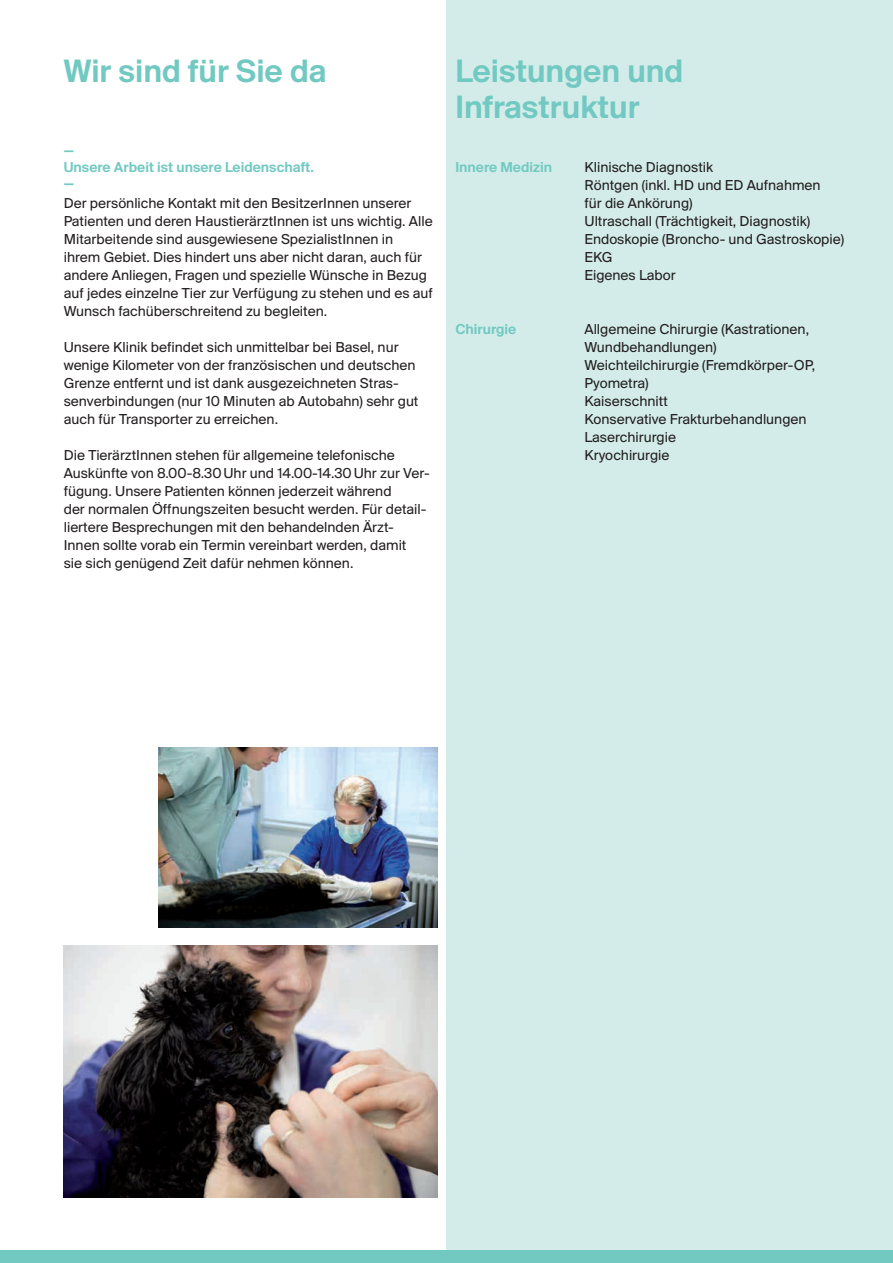
<style>
.page{position:relative;width:893px;height:1263px;background:#fff}
.page>*{position:absolute;margin:0;border:0;box-sizing:border-box;transform-origin:0 0}
.t1{font:33.75px/36px "Suisse BP Intl Antique";color:#71c9c2}
.t2{font:15px/18px "Suisse BP Intl";color:#231f20}
.t3{font:15px/16.6px "Suisse BP Intl Antique";color:#71c9c2}
</style>
<div class="page">
<img style="left:64px;top:946px;width:373px;height:252px">
<img style="left:159px;top:748px;width:278px;height:180px">
<div style="left:446px;top:0;width:447px;height:1263px;background:#d3ece9"></div>
<div style="left:0;top:1250px;width:893px;height:13px;background:#71c9c2"></div>
<h1 class="t1" style="left:64px;top:52px;width:264px">Wir sind für Sie da</h1>
<p class="t3" style="left:64px;top:141px;width:252px">—<br>Unsere Arbeit ist unsere Leidenschaft. —</p>
<p class="t2" style="left:64px;top:194px;width:371px">Der persönliche Kontakt mit den BesitzerInnen unserer Patienten und deren HaustierärztInnen ist uns wichtig. Alle Mitarbeitende sind ausgewiesene SpezialistInnen in ihrem Gebiet. Dies hindert uns aber nicht daran, auch für andere Anliegen, Fragen und spezielle Wünsche in Bezug auf jedes einzelne Tier zur Verfügung zu stehen und es auf Wunsch fachüberschreitend zu begleiten.</p>
<p class="t2" style="left:64px;top:338px;width:356px">Unsere Klinik befindet sich unmittelbar bei Basel, nur wenige Kilometer von der französischen und deutschen Grenze entfernt und ist dank ausgezeichneten Stras&shy;senverbindungen (nur 10 Minuten ab Autobahn) sehr gut auch für Transporter zu erreichen.</p>
<p class="t2" style="left:64px;top:446px;width:367px">Die TierärztInnen stehen für allgemeine telefonische Auskünfte von 8.00-8.30 Uhr und 14.00-14.30 Uhr zur Ver&shy;fügung. Unsere Patienten können jederzeit während<br>der normalen Öffnungszeiten besucht werden. Für detail&shy;liertere Besprechungen mit den behandelnden Ärzt-Innen sollte vorab ein Termin vereinbart werden, damit<br>sie sich genügend Zeit dafür nehmen können.</p>
<h1 class="t1" style="left:455px;top:52px;width:229px">Leistungen und<br>Infrastruktur</h1>
<p class="t3" style="left:455px;top:158px;width:98px">Innere Medizin</p>
<p class="t2" style="left:584px;top:158px;width:261px">Klinische Diagnostik<br>Röntgen (inkl. HD und ED Aufnahmen<br>für die Ankörung)<br>Ultraschall (Trächtigkeit, Diagnostik)<br>Endoskopie (Broncho- und Gastroskopie)<br>EKG<br>Eigenes Labor</p>
<p class="t3" style="left:455px;top:320px;width:62px">Chirurgie</p>
<p class="t2" style="left:584px;top:320px;width:232px">Allgemeine Chirurgie (Kastrationen,<br>Wundbehandlungen)<br>Weichteilchirurgie (Fremdkörper-OP,<br>Pyometra)<br>Kaiserschnitt<br>Konservative Frakturbehandlungen<br>Laserchirurgie<br>Kryochirurgie</p>
</div>
